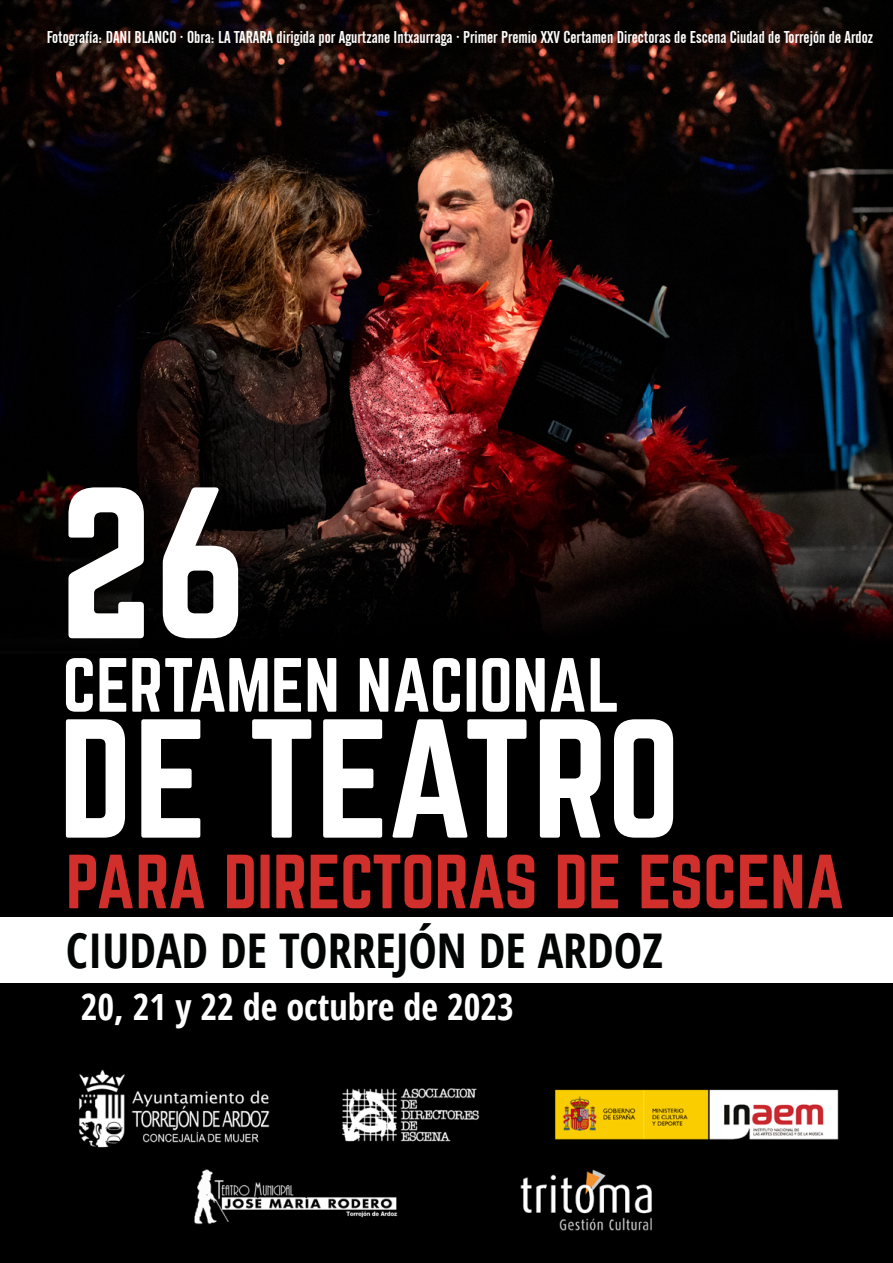
<style>
.page{position:relative;width:893px;height:1263px;background:#fff}
.page>*{position:absolute;margin:0;border:0;box-sizing:border-box;transform-origin:0 0}
.t1{font:188.55px "Norwester";color:#fff}
.t2{font:147.9px "Norwester";letter-spacing:-.005em;color:#fff}
.t3{font:67.05px "Norwester";color:#d12f2b}
.t4{font:67.05px "Norwester";color:#fff}
.t5{font:700 47.85px "Open Sans Condensed";color:#030505}
.t6{font:700 36.15px "Open Sans Condensed";color:#fff}
.t7{font:17.1px "Alternate Gothic No 2 BT";color:#fdfdfb}
</style>
<div class="page">
<img style="left:0;top:0;width:893px;height:1263px">
<div style="left:0;top:917px;width:893px;height:65px;background:#fff"></div>
<p class="t7" style="left:47px;top:27px;width:828px">Fotografía: DANI BLANCO · Obra: LA TARARA dirigida por Agurtzane Intxaurraga · Primer Premio XXV Certamen Directoras de Escena Ciudad de Torrejón de Ardoz</p>
<h1 class="t1" style="left:59px;top:473px;width:190px">26</h1>
<h3 class="t4" style="left:63px;top:653px;width:559px">CERTAMEN NACIONAL</h3>
<h2 class="t2" style="left:58px;top:708px;width:624px">DE TEATRO</h2>
<h3 class="t3" style="left:66px;top:850px;width:780px">PARA DIRECTORAS DE ESCENA</h3>
<h3 class="t5" style="left:66px;top:917px;width:598px">CIUDAD DE TORREJÓN DE ARDOZ</h3>
<h3 class="t6" style="left:81px;top:982px;width:435px">20, 21 y 22 de octubre de 2023</h3>
</div>
